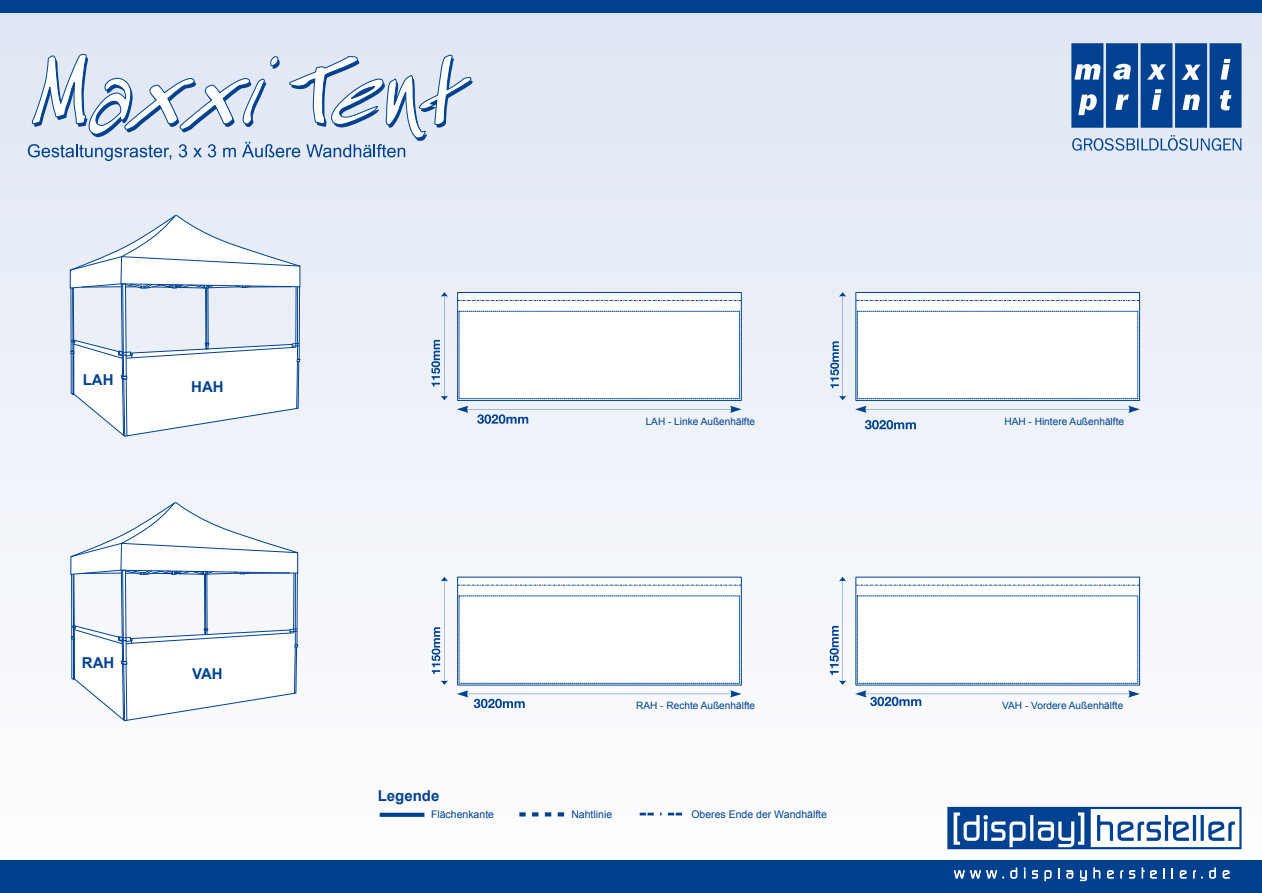
<style>
.page{position:relative;width:1262px;height:893px;background:#fff}
.page>*{position:absolute;margin:0;border:0;box-sizing:border-box;transform-origin:0 0}
.t1{font:700 15px "Arial";color:#00418f}
.t2{font:10.5px "Arial";color:#00418f}
.t3{font:10.05px "Arial";color:#00418f}
</style>
<div class="page">
<div style="left:0;top:0;width:1262px;height:892px;background:linear-gradient(to bottom,#dfe7f3,#feffff)"></div>
<svg style="left:947px;top:806px;width:294px;height:43px"></svg>
<svg style="left:1071px;top:43px;width:170px;height:108px;background:#4b79b2"></svg>
<div style="left:0;top:859px;width:1262px;height:33px;background:#00418f"></div>
<div style="left:0;top:0;width:1262px;height:13px;background:#00418f"></div>
<svg style="left:954px;top:870px;width:10px;height:8px"></svg>
<svg style="left:970px;top:870px;width:34px;height:8px"></svg>
<svg style="left:1010px;top:867px;width:7px;height:11px"></svg>
<svg style="left:1023px;top:867px;width:2px;height:11px"></svg>
<svg style="left:1032px;top:870px;width:6px;height:8px"></svg>
<svg style="left:1044px;top:870px;width:7px;height:11px"></svg>
<svg style="left:1066px;top:870px;width:7px;height:8px"></svg>
<svg style="left:1080px;top:870px;width:6px;height:11px"></svg>
<svg style="left:1093px;top:867px;width:7px;height:11px"></svg>
<svg style="left:1107px;top:870px;width:6px;height:8px"></svg>
<svg style="left:1120px;top:870px;width:3px;height:8px"></svg>
<svg style="left:1129px;top:870px;width:6px;height:8px"></svg>
<svg style="left:1141px;top:867px;width:3px;height:11px"></svg>
<svg style="left:1150px;top:870px;width:6px;height:8px"></svg>
<svg style="left:1171px;top:868px;width:2px;height:10px"></svg>
<svg style="left:1179px;top:870px;width:7px;height:8px"></svg>
<svg style="left:1193px;top:870px;width:2px;height:8px"></svg>
<svg style="left:1209px;top:867px;width:6px;height:11px"></svg>
<svg style="left:1222px;top:870px;width:7px;height:8px"></svg>
<svg style="left:70px;top:502px;width:230px;height:219px"></svg>
<svg style="left:69px;top:215px;width:233px;height:222px"></svg>
<div style="left:457px;top:292px;width:284px;height:108px;background:#fff"></div>
<div style="left:457px;top:292px;width:285px;height:109px;border:1px solid #00418f"></div>
<svg style="left:458px;top:300px;width:283px;height:1px"></svg>
<svg style="left:431px;top:292px;width:17px;height:108px;background:#cedaea"></svg>
<svg style="left:457px;top:405px;width:284px;height:19px;background:#dde5f1"></svg>
<svg style="left:855px;top:405px;width:284px;height:8px;background:#dde5f1"></svg>
<div style="left:856px;top:292px;width:283px;height:108px;background:#fff"></div>
<div style="left:855px;top:292px;width:285px;height:109px;border:1px solid #00418f"></div>
<svg style="left:856px;top:300px;width:283px;height:1px"></svg>
<svg style="left:830px;top:292px;width:16px;height:108px;background:#ccd8e9"></svg>
<svg style="left:865px;top:420px;width:51px;height:9px"></svg>
<div style="left:457px;top:577px;width:284px;height:108px;background:#fff"></div>
<div style="left:457px;top:576px;width:285px;height:109px;border:1px solid #00418f"></div>
<svg style="left:458px;top:585px;width:283px;height:1px"></svg>
<svg style="left:431px;top:577px;width:17px;height:108px"></svg>
<svg style="left:457px;top:690px;width:284px;height:18px"></svg>
<div style="left:856px;top:577px;width:283px;height:108px;background:#fff"></div>
<svg style="left:856px;top:585px;width:283px;height:1px"></svg>
<svg style="left:829px;top:577px;width:17px;height:108px"></svg>
<svg style="left:855px;top:690px;width:284px;height:16px"></svg>
<svg style="left:28px;top:54px;width:445px;height:107px;background:#cad7e9"></svg>
<svg style="left:380px;top:812px;width:44px;height:4px"></svg>
<svg style="left:519px;top:812px;width:45px;height:4px"></svg>
<svg style="left:639px;top:812px;width:43px;height:3px"></svg>
<h1 class="t1" style="left:83px;top:369px;width:32px">LAH</h1>
<h1 class="t1" style="left:191px;top:377px;width:34px">HAH</h1>
<h1 class="t1" style="left:82px;top:652px;width:34px">RAH</h1>
<h1 class="t1" style="left:192px;top:664px;width:32px">VAH</h1>
<p class="t3" style="left:645px;top:415px;width:111px">LAH - Linke Außenhälfte</p>
<p class="t3" style="left:1004px;top:415px;width:121px">HAH - Hintere Außenhälfte</p>
<p class="t3" style="left:636px;top:698px;width:121px">RAH - Rechte Außenhälfte</p>
<p class="t3" style="left:1002px;top:698px;width:123px">VAH - Vordere Außenhälfte</p>
<h1 class="t1" style="left:378px;top:786px;width:63px">Legende</h1>
<p class="t2" style="left:431px;top:807px;width:65px">Flächenkante</p>
<p class="t2" style="left:571px;top:807px;width:42px">Nahtlinie</p>
<p class="t2" style="left:691px;top:807px;width:137px">Oberes Ende der Wandhälfte</p>
</div>
